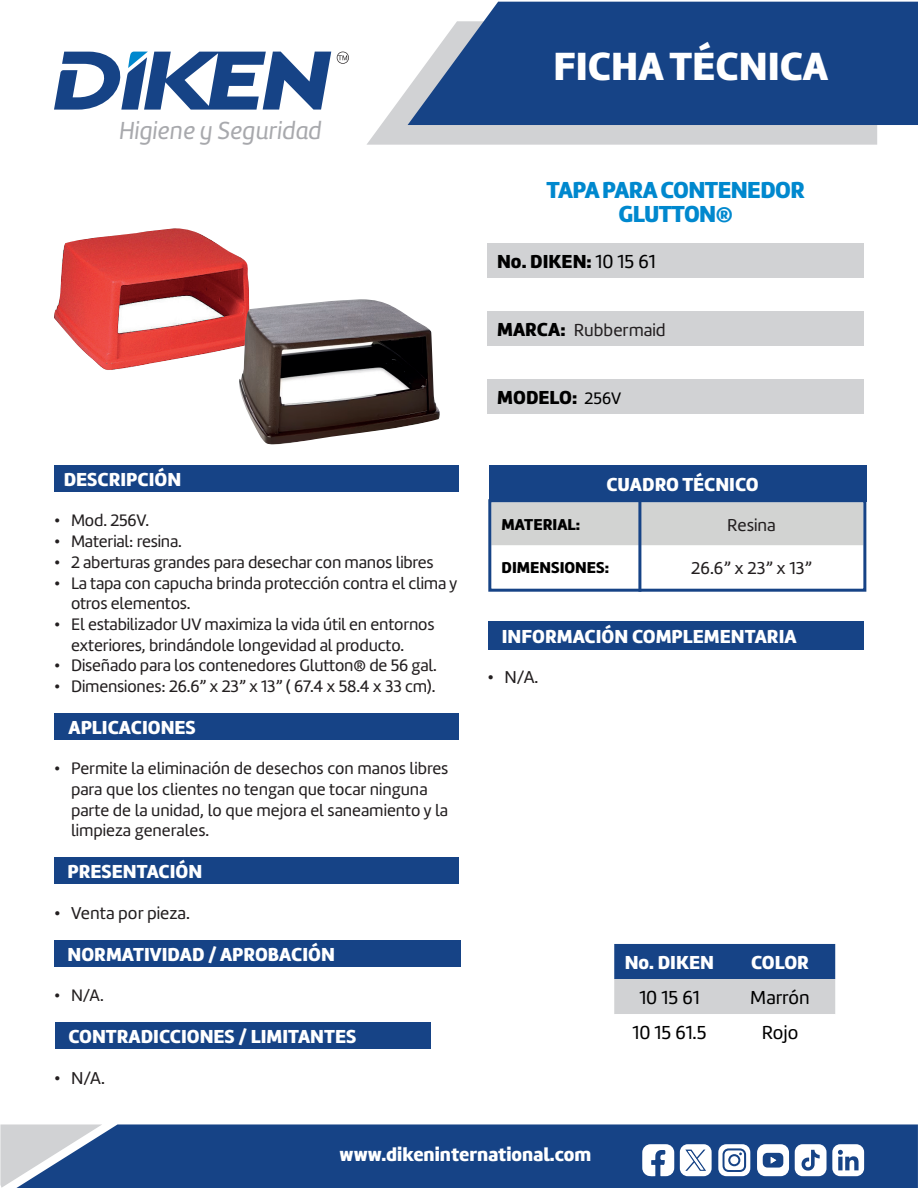
<style>
.page{position:relative;width:918px;height:1188px;background:#fff}
.page>*{position:absolute;margin:0;border:0;box-sizing:border-box;transform-origin:0 0}
.t1{font:40.8px "Amelia Basic Black";color:#fff}
.t2{font:25.5px "Amelia Basic Italic";color:#a8a9ad}
.t3{font:24px "Amelia Basic Black";letter-spacing:-.025em;color:#0088ce}
.t4{font:19.5px "Amelia Basic Black";color:#fff}
.t5{font:19.5px "Amelia Basic Black";color:#000}
.t6{font:19.5px "Amelia Basic";color:#000}
.t7{font:18px "Amelia Basic";color:#231f20}
.t8{font:17.85px "Amelia Basic";color:#231f20}
.t9{font:17.25px/20.7px "Amelia Basic";letter-spacing:-.01em;color:#231f20}
.t10{font:16.35px "Amelia Basic Black";color:#000}
.s1{font-family:"Amelia Basic"}
.s2{font-family:"Amelia Basic Black";font-size:19.5px;color:#000}
.s3{font-family:"Amelia Basic";font-size:17.25px}
</style>
<div class="page">
<svg style="left:367px;top:88px;width:510px;height:57px;background:#d5d6d8"></svg>
<svg style="left:408px;top:2px;width:510px;height:123px;background:#2b5490"></svg>
<div style="left:102px;top:1124px;width:816px;height:64px;background:#164386"></div>
<svg style="left:0;top:1124px;width:102px;height:64px;background:#95a6be"></svg>
<svg style="left:54px;top:51px;width:277px;height:59px"></svg>
<svg style="left:337px;top:52px;width:12px;height:12px"></svg>
<svg style="left:680px;top:1144px;width:32px;height:32px"></svg>
<svg style="left:642px;top:1144px;width:32px;height:32px"></svg>
<svg style="left:718px;top:1144px;width:32px;height:32px"></svg>
<div style="left:730px;top:1156px;width:8px;height:8px;background:#fff;border-radius:50%"></div>
<svg style="left:757px;top:1144px;width:32px;height:32px"></svg>
<svg style="left:795px;top:1144px;width:69px;height:32px"></svg>
<div style="left:54px;top:713px;width:405px;height:27px;background:#164386"></div>
<div style="left:54px;top:466px;width:405px;height:26px;background:#164386"></div>
<div style="left:489px;top:466px;width:378px;height:36px;background:#164386"></div>
<div style="left:487px;top:244px;width:377px;height:34px;background:#d1d2d4"></div>
<div style="left:487px;top:312px;width:377px;height:34px;background:#d1d2d4"></div>
<div style="left:487px;top:379px;width:377px;height:34px;background:#d1d2d4"></div>
<div style="left:488px;top:622px;width:376px;height:28px;background:#164386"></div>
<div style="left:54px;top:858px;width:405px;height:26px;background:#164386"></div>
<svg style="left:614px;top:944px;width:221px;height:70px;background:#738aad"></svg>
<svg style="left:492px;top:503px;width:370px;height:85px"></svg>
<div style="left:488px;top:499px;width:378px;height:93px;border:3px solid #164386"></div>
<hr style="left:638px;top:500px;width:3px;height:92px;background:#164386">
<div style="left:54px;top:940px;width:406px;height:27px;background:#164386"></div>
<div style="left:55px;top:1022px;width:376px;height:27px;background:#164386"></div>
<img style="left:54px;top:228px;width:195px;height:142px">
<img style="left:237px;top:299px;width:203px;height:145px">
<h2 class="t2" style="left:119px;top:116px;width:204px">Higiene y Seguridad</h2>
<h1 class="t1" style="left:553px;top:41px;width:276px">FICHA TÉCNICA</h1>
<p class="t3" style="left:546px;top:176px;width:260px">TAPA PARA CONTENEDOR</p>
<p class="t3" style="left:618px;top:200px;width:116px">GLUTTON®</p>
<p class="t5" style="left:497px;top:250px;width:160px">No. DIKEN: <span class="s1">10 15 61</span></p>
<p class="t7" style="left:497px;top:320px;width:170px"><span class="s2">MARCA:</span> Rubbermaid</p>
<p class="t5" style="left:497px;top:385px;width:126px">MODELO: <span class="s3">256V</span></p>
<p class="t4" style="left:64px;top:468px;width:119px">DESCRIPCIÓN</p>
<p class="t4" style="left:606px;top:473px;width:154px">CUADRO TÉCNICO</p>
<p class="t9" style="left:54px;top:510px;width:97px">• Mod. 256V.</p>
<p class="t9" style="left:54px;top:531px;width:129px">• Material: resina.</p>
<p class="t9" style="left:54px;top:552px;width:381px">• 2 aberturas grandes para desechar con manos libres</p>
<p class="t9" style="left:71px;top:573px;width:388px;text-indent:-17px">• La tapa con capucha brinda protección contra el clima y otros elementos.</p>
<p class="t9" style="left:71px;top:614px;width:365px;text-indent:-17px">• El estabilizador UV maximiza la vida útil en entornos exteriores, brindándole longevidad al producto.</p>
<p class="t9" style="left:54px;top:655px;width:384px">• Diseñado para los contenedores Glutton® de 56 gal.</p>
<p class="t9" style="left:54px;top:676px;width:383px">• Dimensiones: 26.6” x 23” x 13” ( 67.4 x 58.4 x 33 cm).</p>
<p class="t4" style="left:69px;top:716px;width:129px">APLICACIONES</p>
<p class="t9" style="left:71px;top:758px;width:379px;text-indent:-17px">• Permite la eliminación de desechos con manos libres para que los clientes no tengan que tocar ninguna parte de la unidad, lo que mejora el saneamiento y la limpieza generales.</p>
<p class="t4" style="left:68px;top:860px;width:136px">PRESENTACIÓN</p>
<p class="t8" style="left:54px;top:903px;width:138px">• Venta por pieza.</p>
<p class="t4" style="left:68px;top:942px;width:269px">NORMATIVIDAD / APROBACIÓN</p>
<p class="t9" style="left:54px;top:985px;width:51px">• N/A.</p>
<p class="t4" style="left:68px;top:1025px;width:289px">CONTRADICCIONES / LIMITANTES</p>
<p class="t8" style="left:54px;top:1067px;width:52px">• N/A.</p>
<p class="t10" style="left:502px;top:515px;width:80px">MATERIAL:</p>
<p class="t8" style="left:727px;top:514px;width:50px">Resina</p>
<p class="t10" style="left:502px;top:558px;width:109px">DIMENSIONES:</p>
<p class="t8" style="left:691px;top:558px;width:122px">26.6” x 23” x 13”</p>
<p class="t4" style="left:502px;top:625px;width:296px">INFORMACIÓN COMPLEMENTARIA</p>
<p class="t8" style="left:487px;top:667px;width:52px">• N/A.</p>
<p class="t4" style="left:625px;top:951px;width:91px">No. DIKEN</p>
<p class="t4" style="left:751px;top:951px;width:59px">COLOR</p>
<p class="t6" style="left:639px;top:986px;width:62px">10 15 61</p>
<p class="t6" style="left:750px;top:986px;width:61px">Marrón</p>
<p class="t6" style="left:632px;top:1021px;width:76px">10 15 61.5</p>
<p class="t6" style="left:762px;top:1021px;width:38px">Rojo</p>
<p class="t4" style="left:340px;top:1143px;width:253px">www.dikeninternational.com</p>
</div>
